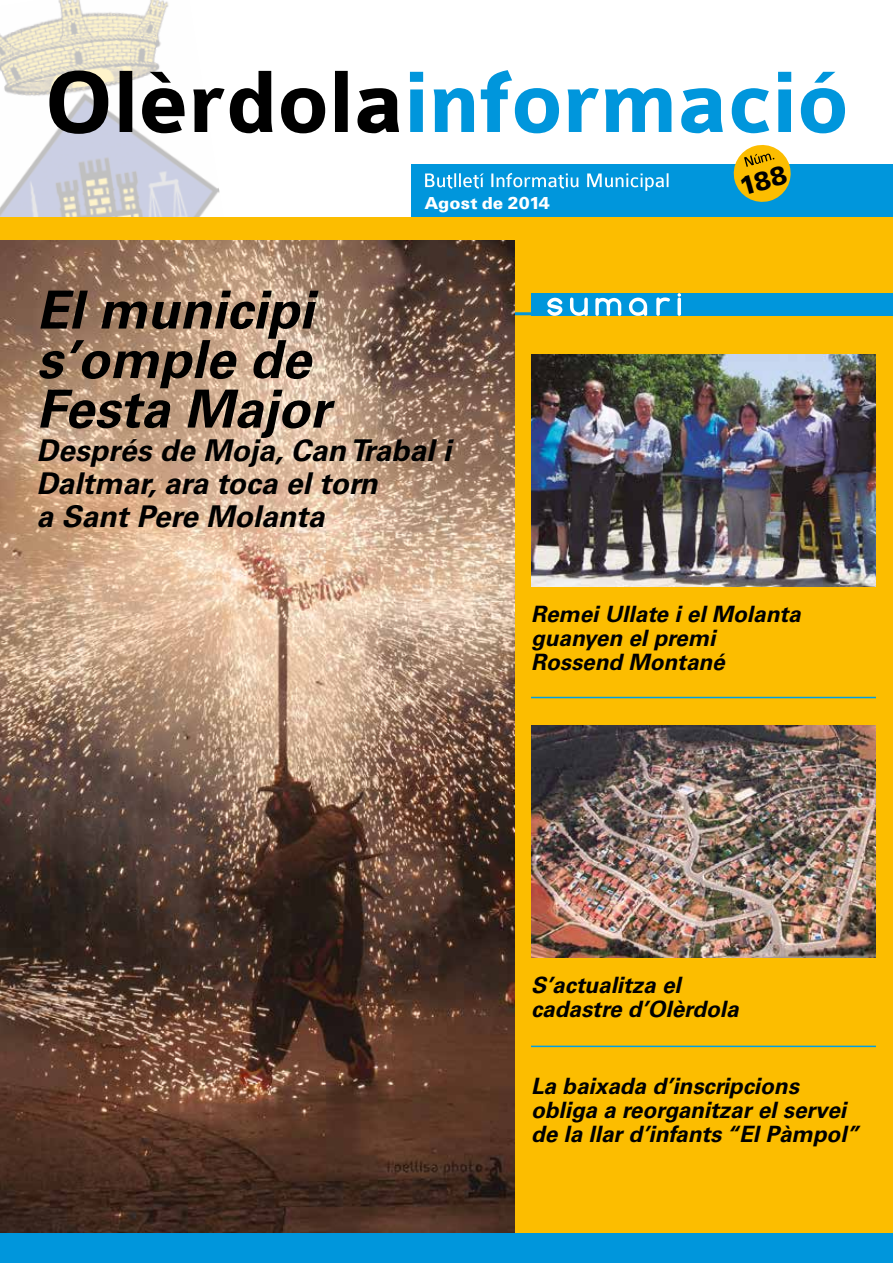
<style>
.page{position:relative;width:893px;height:1263px;background:#fff}
.page>*{position:absolute;margin:0;border:0;box-sizing:border-box;transform-origin:0 0}
.t1{font:italic 700 52.5px/49.5px "Univers";color:#000}
.t2{font:italic 700 30px/33px "Univers";color:#000}
.t3{font:italic 700 22.5px/24px "Univers";color:#000}
.t4{font:18px "U75";color:#fff}
</style>
<div class="page">
<img style="left:0;top:0;width:220px;height:217px">
<div style="left:411px;top:164px;width:482px;height:55px;background:#0096dc"></div>
<svg style="left:425px;top:173px;width:243px;height:18px"></svg>
<hr style="left:0;top:217px;width:893px;height:3px;background:#0096dc">
<svg style="left:410px;top:70px;width:435px;height:63px"></svg>
<svg style="left:49px;top:70px;width:350px;height:64px"></svg>
<div style="left:0;top:218px;width:893px;height:1045px;background:#fcbd00"></div>
<div style="left:0;top:1233px;width:893px;height:30px;background:#0096dc"></div>
<hr style="left:480px;top:312px;width:413px;height:3px;background:#0096dc">
<div style="left:531px;top:293px;width:362px;height:22px;background:#0096dc"></div>
<svg style="left:547px;top:293px;width:134px;height:23px"></svg>
<img style="left:531px;top:355px;width:345px;height:232px">
<img style="left:531px;top:726px;width:345px;height:232px">
<hr style="left:531px;top:697px;width:345px;height:1px;background:#009fe3">
<img style="left:0;top:240px;width:514px;height:992px">
<hr style="left:531px;top:1046px;width:345px;height:1px;background:#009fe3">
<svg style="left:733px;top:145px;width:58px;height:57px"></svg>
<p class="t4" style="left:425px;top:191px;width:127px">Agost de 2014</p>
<h1 class="t1" style="left:36px;top:286px;width:295px">El municipi s’omple de<br>Festa Major</h1>
<h2 class="t2" style="left:36px;top:434px;width:416px">Després de Moja, Can Trabal i<br>Daltmar, ara toca el torn<br>a Sant Pere Molanta</h2>
<p class="t3" style="left:531px;top:602px;width:271px">Remei Ullate i el Molanta guanyen el premi<br>Rossend Montané</p>
<p class="t3" style="left:531px;top:973px;width:209px">S’actualitza el cadastre d’Olèrdola</p>
<p class="t3" style="left:531px;top:1074px;width:330px">La baixada d’inscripcions obliga a reorganitzar el servei de la llar d’infants “El Pàmpol”</p>
</div>
